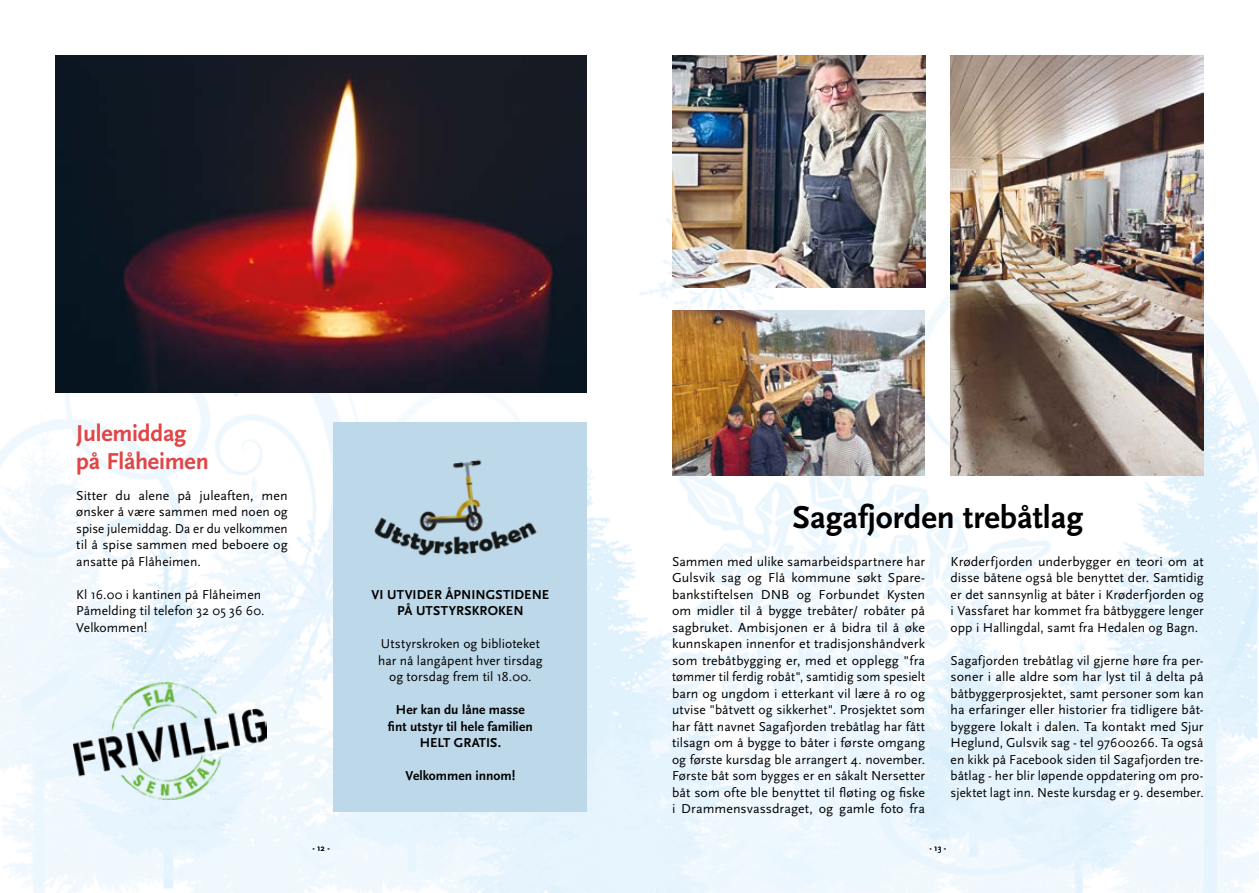
<style>
.page{position:relative;width:1259px;height:893px;background:#fff}
.page>*{position:absolute;margin:0;border:0;box-sizing:border-box;transform-origin:0 0}
.t1{font:700 33px "Scala Sans OT";color:#000}
.t2{font:700 24px/28.8px "Scala Sans OT";letter-spacing:-.01em;color:#e14647}
.t3{font:13.5px/16.5px "Scala Sans OT";letter-spacing:.005em;color:#000;text-align:justify}
.t4{font:700 13.5px/16.5px "Scala Sans OT";letter-spacing:.005em;color:#000;text-align:center}
.t5{font:9px "Scala Sans OT";color:#000}
</style>
<div class="page">
<img style="left:0;top:204px;width:1259px;height:689px">
<div style="left:334px;top:422px;width:253px;height:390px;background:#bdd8e8"></div>
<img style="left:374px;top:459px;width:163px;height:97px">
<img style="left:55px;top:55px;width:532px;height:338px">
<img style="left:672px;top:310px;width:252px;height:165px">
<img style="left:672px;top:55px;width:253px;height:232px">
<img style="left:950px;top:55px;width:253px;height:420px">
<svg style="left:55px;top:666px;width:227px;height:142px;fill:#ecf6fd"></svg>
<img style="left:74px;top:682px;width:192px;height:118px">
<h2 class="t2" style="left:76px;top:419px;width:134px">Julemiddag på Flåheimen</h2>
<p class="t3" style="left:76px;top:487px;width:213px">Sitter du alene på juleaften, men ønsker å være sammen med noen og spise julemiddag. Da er du velkommen til å spise sammen med beboere og ansatte på Flåheimen.</p>
<p class="t3" style="left:76px;top:586px;width:190px;text-align:left">Kl 16.00 i kantinen på Flåheimen<br>Påmelding til telefon 32 05 36 60.<br>Velkommen!</p>
<p class="t4" style="left:372px;top:586px;width:179px">VI UTVIDER ÅPNINGSTIDENE<br>PÅ UTSTYRSKROKEN</p>
<p class="t3" style="left:378px;top:636px;width:166px;text-align:center">Utstyrskroken og biblioteket har nå langåpent hver tirsdag og torsdag frem til 18.00.</p>
<p class="t4" style="left:388px;top:702px;width:146px">Her kan du låne masse fint utstyr til hele familien<br>HELT GRATIS.</p>
<p class="t4" style="left:405px;top:768px;width:111px">Velkommen innom!</p>
<h1 class="t1" style="left:792px;top:499px;width:292px">Sagafjorden trebåtlag</h1>
<p class="t3" style="left:672px;top:553px;width:255px">Sammen med ulike samarbeidspartnere har Gulsvik sag og Flå kommune søkt Spare&shy;bankstiftelsen DNB og Forbundet Kysten om midler til å bygge trebåter/ robåter på sagbruket. Ambisjonen er å bidra til å øke kunnskapen innenfor et tradisjonshåndverk som trebåtbygging er, med et opplegg "fra tømmer til ferdig robåt", samtidig som spesielt barn og ungdom i etterkant vil lære å ro og utvise "båtvett og sikkerhet". Prosjektet som har fått navnet Sagafjorden trebåtlag har fått tilsagn om å bygge to båter i første omgang og første kursdag ble arrangert 4. november.<br>Første båt som bygges er en såkalt Nersetter båt som ofte ble benyttet til fløting og fiske i Drammensvassdraget, og gamle foto fra</p>
<p class="t3" style="left:950px;top:553px;width:255px">Krøderfjorden underbygger en teori om at disse båtene også ble benyttet der. Samtidig er det sannsynlig at båter i Krøderfjorden og i Vassfaret har kommet fra båtbyggere lenger opp i Hallingdal, samt fra Hedalen og Bagn.</p>
<p class="t3" style="left:950px;top:652px;width:255px">Sagafjorden trebåtlag vil gjerne høre fra per&shy;soner i alle aldre som har lyst til å delta på båtbyggerprosjektet, samt personer som kan ha erfaringer eller historier fra tidligere båt&shy;byggere lokalt i dalen. Ta kontakt med Sjur Heglund, Gulsvik sag - tel 97600266. Ta også en kikk på Facebook siden til Sagafjorden tre&shy;båtlag - her blir løpende oppdatering om pro&shy;sjektet lagt inn. Neste kursdag er 9. desember.</p>
<p class="t5" style="left:312px;top:843px;width:19px">- 12 -</p>
<p class="t5" style="left:929px;top:843px;width:18px">- 13 -</p>
</div>
